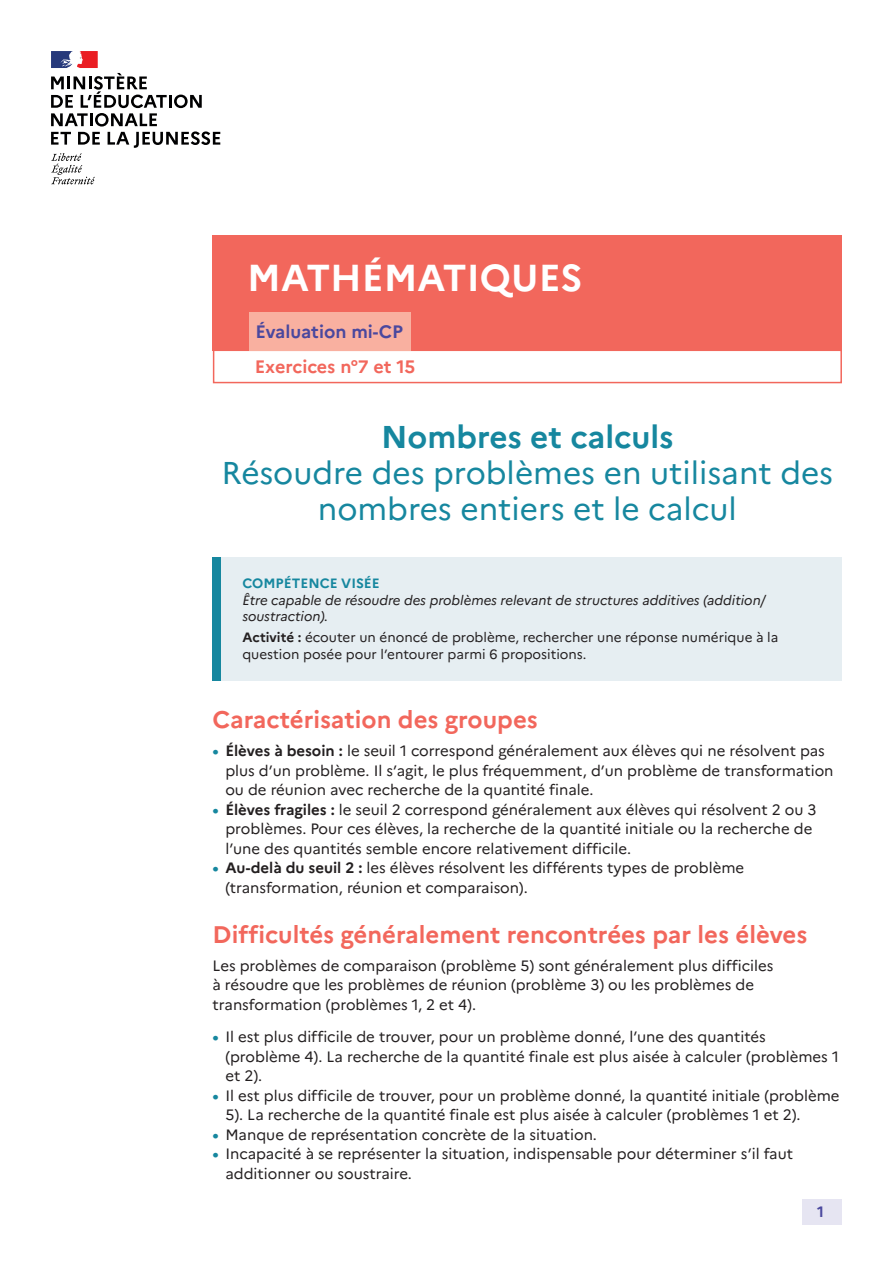
<style>
.page{position:relative;width:893px;height:1263px;background:#fff}
.page>*{position:absolute;margin:0;border:0;box-sizing:border-box;transform-origin:0 0}
.t1{font:700 37.5px "Marianne";color:#fff}
._02_Sous-titre{font:31.5px/36px "Marianne";color:#16879f;text-align:center}
._01_Titre_de_la_fich{font:700 31.5px "Marianne";color:#16879f}
._03_Titre_de_niveau{font:700 24px "Marianne";color:#f2675c}
.t2{font:700 18px "Marianne";letter-spacing:-.005em;color:#f2675c}
.t3{font:700 18px "Marianne";color:#4a489e}
._06_Texte_courant{font:15px/19.5px "Marianne";color:#231f20}
.t4{font:700 15px "Marianne";color:#4a489e}
._15_texte_encadré{font:13.5px/16.5px "Marianne";color:#231f20}
._15_texte_encadré-2{font:italic 13.5px/16.5px "Marianne";color:#231f20}
._01_Titre_info_conte{font:700 13.5px "Marianne";color:#16879f}
.s1{font-weight:700}
.s2{font-weight:700;color:#16879f}
</style>
<div class="page">
<div style="left:213px;top:350px;width:629px;height:33px;border:2px solid #f2675c"></div>
<div style="left:213px;top:236px;width:629px;height:115px;background:#f2675c"></div>
<svg style="left:51px;top:51px;width:169px;height:133px"></svg>
<div style="left:249px;top:313px;width:162px;height:38px;background:#f9b0a0"></div>
<div style="left:802px;top:1199px;width:39px;height:26px;background:#e6e5f2"></div>
<div style="left:213px;top:557px;width:629px;height:123px;background:#e6eef2"></div>
<div style="left:213px;top:557px;width:8px;height:123px;background:#16879f"></div>
<h1 class="t1" style="left:247px;top:255px;width:337px">MATHÉMATIQUES</h1>
<p class="t3" style="left:255px;top:320px;width:149px">Évaluation mi-CP</p>
<p class="t2" style="left:255px;top:356px;width:162px">Exercices n°7 et 15</p>
<p class="_01_Titre_de_la_fich" style="left:381px;top:417px;width:294px">Nombres et calculs</p>
<p class="_02_Sous-titre" style="left:221px;top:454px;width:613px">Résoudre des problèmes en utilisant des nombres entiers et le calcul</p>
<p class="_01_Titre_info_conte" style="left:242px;top:575px;width:139px">COMPÉTENCE VISÉE</p>
<p class="_15_texte_encadré-2" style="left:242px;top:592px;width:525px">Être capable de résoudre des problèmes relevant de structures additives (addition/ soustraction).</p>
<p class="_15_texte_encadré" style="left:242px;top:629px;width:538px"><span class="s1">Activité :</span> écouter un énoncé de problème, rechercher une réponse numérique à la question posée pour l’entourer parmi 6 propositions.</p>
<p class="_03_Titre_de_niveau" style="left:213px;top:705px;width:327px">Caractérisation des groupes</p>
<p class="_06_Texte_courant" style="left:225px;top:741px;width:610px;text-indent:-13px"><span class="s2">•</span> <span class="s1">Élèves à besoin :</span> le seuil 1 correspond généralement aux élèves qui ne résolvent pas plus d’un problème. Il s’agit, le plus fréquemment, d’un problème de transformation ou de réunion avec recherche de la quantité finale.</p>
<p class="_06_Texte_courant" style="left:225px;top:799px;width:593px;text-indent:-13px"><span class="s2">•</span> <span class="s1">Élèves fragiles :</span> le seuil 2 correspond généralement aux élèves qui résolvent 2 ou 3 problèmes. Pour ces élèves, la recherche de la quantité initiale ou la recherche de l’une des quantités semble encore relativement difficile.</p>
<p class="_06_Texte_courant" style="left:225px;top:858px;width:520px;text-indent:-13px"><span class="s2">•</span> <span class="s1">Au-delà du seuil 2 :</span> les élèves résolvent les différents types de problème (transformation, réunion et comparaison).</p>
<p class="_03_Titre_de_niveau" style="left:213px;top:919px;width:596px">Difficultés généralement rencontrées par les élèves</p>
<p class="_06_Texte_courant" style="left:213px;top:956px;width:562px">Les problèmes de comparaison (problème 5) sont généralement plus difficiles à résoudre que les problèmes de réunion (problème 3) ou les problèmes de transformation (problèmes 1, 2 et 4).</p>
<p class="_06_Texte_courant" style="left:225px;top:1027px;width:615px;text-indent:-13px"><span class="s2">•</span> Il est plus difficile de trouver, pour un problème donné, l’une des quantités (problème 4). La recherche de la quantité finale est plus aisée à calculer (problèmes 1 et 2).</p>
<p class="_06_Texte_courant" style="left:225px;top:1085px;width:616px;text-indent:-13px"><span class="s2">•</span> Il est plus difficile de trouver, pour un problème donné, la quantité initiale (problème<br>5). La recherche de la quantité finale est plus aisée à calculer (problèmes 1 et 2).</p>
<p class="_06_Texte_courant" style="left:213px;top:1124px;width:386px"><span class="s2">•</span> Manque de représentation concrète de la situation.</p>
<p class="_06_Texte_courant" style="left:225px;top:1144px;width:569px;text-indent:-13px"><span class="s2">•</span> Incapacité à se représenter la situation, indispensable pour déterminer s’il faut additionner ou soustraire.</p>
<p class="t4" style="left:817px;top:1202px;width:8px">1</p>
</div>
